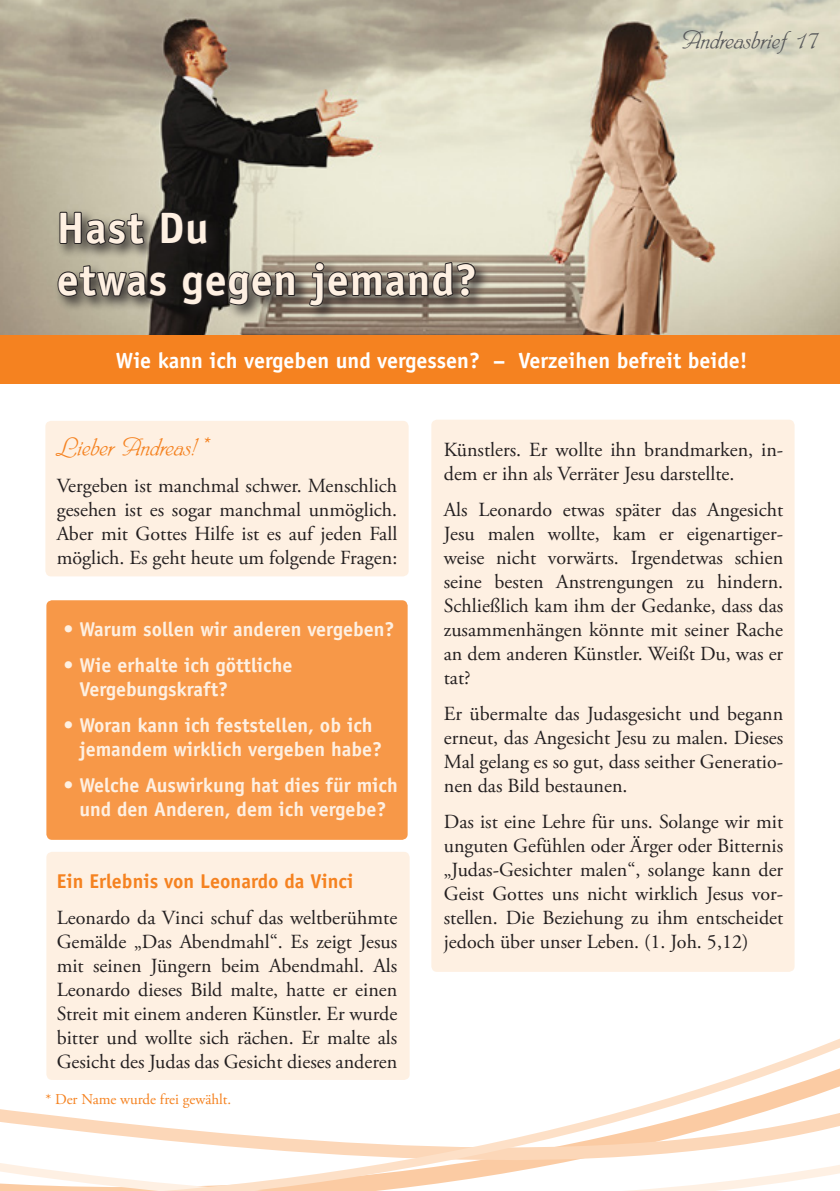
<style>
.page{position:relative;width:840px;height:1191px;background:#fff}
.page>*{position:absolute;margin:0;border:0;box-sizing:border-box;transform-origin:0 0}
._00_Titel{font:700 44px/52px "Officina Sans";letter-spacing:.02em;color:#fef0e2}
._01_Lieber_Andreas{font:28px "Phyllis D";color:#f58220}
.t1{font:28px "Phyllis D";color:#57585a}
._00_Untertitel{font:700 22px "Officina Sans";color:#fff}
._02_Grundtext{font:20px/24px "Adobe Garamond Pro";color:#231f20;text-align:justify}
._04_Kastentext_auf_o{font:700 20px/24px "Officina Sans";color:#fef0e2}
._03_Zwischenüberschr{font:700 20px "Officina Sans";color:#f58220}
.t2{font:15px "Adobe Garamond Pro";color:#f58220}
</style>
<div class="page">
<svg style="left:0;top:748px;width:839px;height:443px"></svg>
<div style="left:45px;top:421px;width:363px;height:155px;background:#fef0e2;border-radius:6px"></div>
<div style="left:431px;top:420px;width:363px;height:552px;background:#fef0e2;border-radius:6px"></div>
<img style="left:0;top:0;width:839px;height:335px">
<div style="left:0;top:335px;width:839px;height:49px;background:#f58220"></div>
<div style="left:54px;top:208px;width:436px;height:113px;background:#231f20;opacity:.85"></div>
<svg style="left:58px;top:203px;width:87px;height:43px;background:#807b6e"></svg>
<svg style="left:160px;top:211px;width:48px;height:35px;background:#1e1b1a"></svg>
<svg style="left:56px;top:255px;width:111px;height:80px;background:#837d6f"></svg>
<svg style="left:181px;top:270px;width:115px;height:36px;background:#45403b"></svg>
<svg style="left:308px;top:256px;width:168px;height:62px;background:#7d7367"></svg>
<div style="left:46px;top:852px;width:363px;height:228px;background:#fef0e2;border-radius:6px"></div>
<div style="left:46px;top:600px;width:361px;height:240px;background:#f79848;border-radius:6px"></div>
<p class="_00_Titel" style="left:57px;top:201px;width:421px">Hast Du<br>etwas gegen jemand?</p>
<p class="t1" style="left:680px;top:26px;width:138px">Andreasbrief 17</p>
<p class="_00_Untertitel" style="left:116px;top:347px;width:633px">Wie kann ich vergeben und vergessen? – Verzeihen befreit beide!</p>
<p class="_01_Lieber_Andreas" style="left:57px;top:432px;width:155px">Lieber Andreas!*</p>
<p class="_02_Grundtext" style="left:57px;top:474px;width:342px">Vergeben ist manchmal schwer. Menschlich gesehen ist es sogar manchmal unmöglich.<br>Aber mit Gottes Hilfe ist es auf jeden Fall möglich. Es geht heute um folgende Fragen:</p>
<p class="_04_Kastentext_auf_o" style="left:63px;top:616px;width:332px">• Warum sollen wir anderen vergeben?</p>
<p class="_04_Kastentext_auf_o" style="left:79px;top:652px;width:214px;text-indent:-16px">• Wie erhalte ich göttliche<br>Vergebungskraft?</p>
<p class="_04_Kastentext_auf_o" style="left:79px;top:712px;width:304px;text-indent:-16px">• Woran kann ich feststellen, ob ich jemandem wirklich vergeben habe?</p>
<p class="_04_Kastentext_auf_o" style="left:63px;top:772px;width:336px;text-align:center">• Welche Auswirkung hat dies für mich und den Anderen, dem ich vergebe?</p>
<p class="_03_Zwischenüberschr" style="left:57px;top:868px;width:298px">Ein Erlebnis von Leonardo da Vinci</p>
<p class="_02_Grundtext" style="left:57px;top:906px;width:342px">Leonardo da Vinci schuf das weltberühmte Gemälde „Das Abendmahl“. Es zeigt Jesus mit seinen Jüngern beim Abendmahl. Als Leonardo dieses Bild malte, hatte er einen Streit mit einem anderen Künstler. Er wurde bitter und wollte sich rächen. Er malte als Gesicht des Judas das Gesicht dieses anderen</p>
<p class="t2" style="left:45px;top:1090px;width:187px">* Der Name wurde frei gewählt.</p>
<p class="_02_Grundtext" style="left:443px;top:438px;width:341px">Künstlers. Er wollte ihn brandmarken, in&shy;dem er ihn als Verräter Jesu darstellte.</p>
<p class="_02_Grundtext" style="left:443px;top:498px;width:341px">Als Leonardo etwas später das Angesicht Jesu malen wollte, kam er eigenartiger&shy;weise nicht vorwärts. Irgendetwas schien seine besten Anstrengungen zu hindern.<br>Schließlich kam ihm der Gedanke, dass das zusammenhängen könnte mit seiner Rache an dem anderen Künstler. Weißt Du, was er tat?</p>
<p class="_02_Grundtext" style="left:443px;top:702px;width:341px">Er übermalte das Judasgesicht und begann erneut, das Angesicht Jesu zu malen. Dieses Mal gelang es so gut, dass seither Generatio&shy;nen das Bild bestaunen.</p>
<p class="_02_Grundtext" style="left:443px;top:810px;width:341px">Das ist eine Lehre für uns. Solange wir mit unguten Gefühlen oder Ärger oder Bitternis „Judas-Gesichter malen“, solange kann der Geist Gottes uns nicht wirklich Jesus vor&shy;stellen. Die Beziehung zu ihm entscheidet jedoch über unser Leben. (1. Joh. 5,12)</p>
</div>
